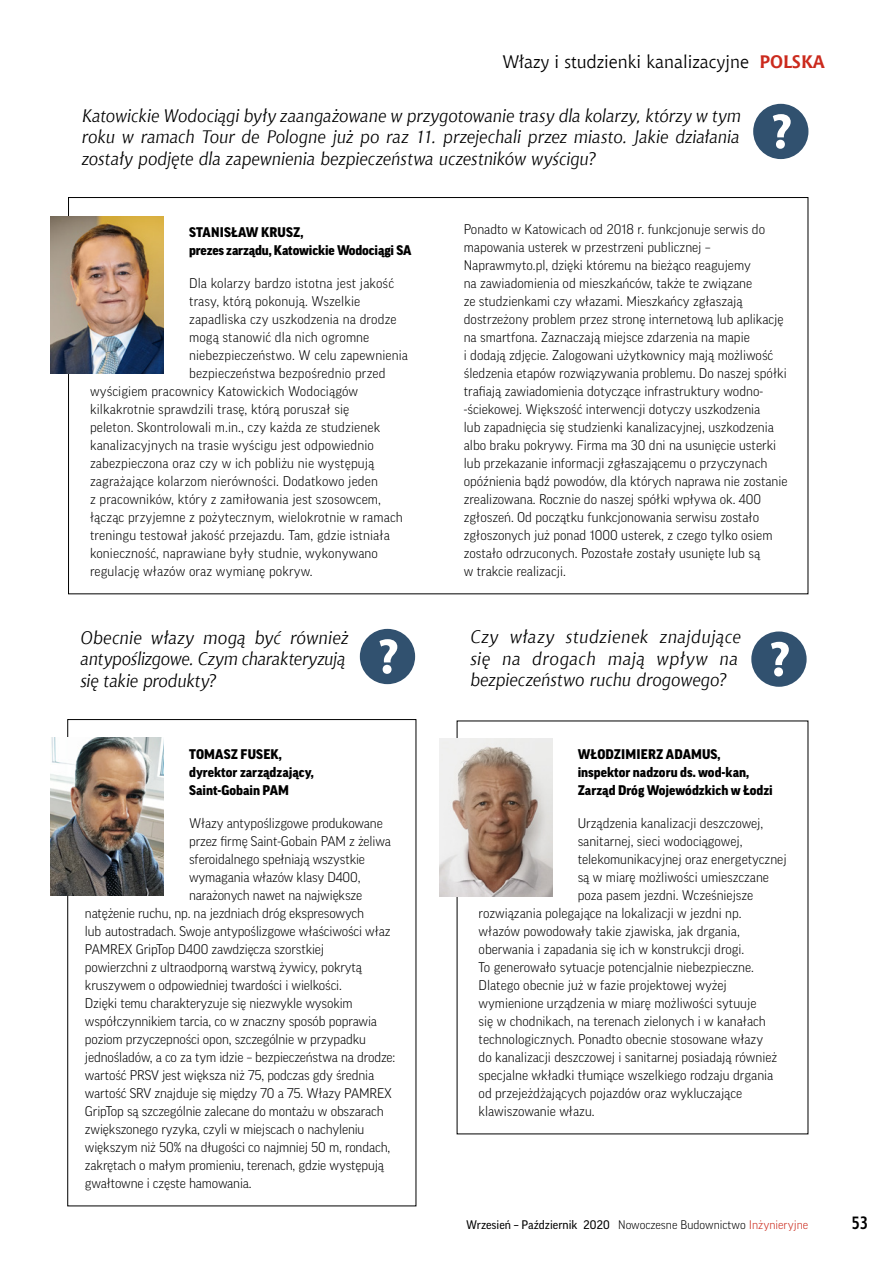
<style>
.page{position:relative;width:893px;height:1263px;background:#fff}
.page>*{position:absolute;margin:0;border:0;box-sizing:border-box;transform-origin:0 0}
.pytania{font:italic 18px/21.6px "Chianti EU";letter-spacing:.005em;color:#000;text-align:justify}
.pytania-2{font:italic 18px/21.6px "Chianti EU";letter-spacing:.025em;color:#000}
.t1{font:18px "Chianti EU";color:#000}
.t2{font:700 18px "Aerton Cnd EFN";color:#000}
.kapsula_bold{font:300 13.5px/18px "Good Pro";color:#000}
.kapsula_bold-2{font:900 13.5px/18px "Good Pro";color:#000}
.t3{font:12px "Good Pro";color:#000}
.s1{font-weight:700;color:#cb2a1d}
.s2{font-weight:300}
.s3{font-weight:300;color:#cb2a1d}
</style>
<div class="page">
<img style="left:50px;top:738px;width:114px;height:157px">
<img style="left:50px;top:216px;width:114px;height:158px">
<svg style="left:360px;top:629px;width:55px;height:55px"></svg>
<svg style="left:753px;top:104px;width:55px;height:55px"></svg>
<img style="left:439px;top:739px;width:113px;height:157px">
<svg style="left:751px;top:631px;width:56px;height:56px"></svg>
<p class="t1" style="left:503px;top:51px;width:324px">Włazy i studzienki kanalizacyjne <span class="s1">POLSKA</span></p>
<p class="pytania" style="left:82px;top:104px;width:661px">Katowickie Wodociągi były zaangażowane w przygotowanie trasy dla kolarzy, którzy w tym roku w ramach Tour de Pologne już po raz 11. przejechali przez miasto. Jakie działania zostały podjęte dla zapewnienia bezpieczeństwa uczestników wyścigu?</p>
<p class="kapsula_bold-2" style="left:189px;top:223px;width:224px">STANISŁAW KRUSZ,<br>prezes zarządu, Katowickie Wodociągi SA</p>
<p class="kapsula_bold" style="left:189px;top:274px;width:206px">Dla kolarzy bardzo istotna jest jakość</p>
<p class="kapsula_bold" style="left:189px;top:292px;width:173px">trasy, którą pokonują. Wszelkie</p>
<p class="kapsula_bold" style="left:189px;top:310px;width:209px">zapadliska czy uszkodzenia na drodze</p>
<p class="kapsula_bold" style="left:189px;top:328px;width:182px">mogą stanowić dla nich ogromne</p>
<p class="kapsula_bold" style="left:189px;top:346px;width:220px">niebezpieczeństwo. W celu zapewnienia</p>
<p class="kapsula_bold" style="left:189px;top:364px;width:198px">bezpieczeństwa bezpośrednio przed</p>
<p class="kapsula_bold" style="left:90px;top:382px;width:270px">wyścigiem pracownicy Katowickich Wodociągów</p>
<p class="kapsula_bold" style="left:90px;top:400px;width:261px">kilkakrotnie sprawdzili trasę, którą poruszał się</p>
<p class="kapsula_bold" style="left:90px;top:418px;width:292px">peleton. Skontrolowali m.in., czy każda ze studzienek</p>
<p class="kapsula_bold" style="left:90px;top:436px;width:286px">kanalizacyjnych na trasie wyścigu jest odpowiednio</p>
<p class="kapsula_bold" style="left:90px;top:454px;width:286px">zabezpieczona oraz czy w ich pobliżu nie występują</p>
<p class="kapsula_bold" style="left:90px;top:472px;width:289px">zagrażające kolarzom nierówności. Dodatkowo jeden</p>
<p class="kapsula_bold" style="left:90px;top:490px;width:292px">z pracowników, który z zamiłowania jest szosowcem,</p>
<p class="kapsula_bold" style="left:90px;top:508px;width:314px">łącząc przyjemne z pożytecznym, wielokrotnie w ramach</p>
<p class="kapsula_bold" style="left:90px;top:526px;width:301px">treningu testował jakość przejazdu. Tam, gdzie istniała</p>
<p class="kapsula_bold" style="left:90px;top:544px;width:290px">konieczność, naprawiane były studnie, wykonywano</p>
<p class="kapsula_bold" style="left:90px;top:562px;width:224px">regulację włazów oraz wymianę pokryw.</p>
<p class="kapsula_bold" style="left:464px;top:220px;width:325px">Ponadto w Katowicach od 2018 r. funkcjonuje serwis do mapowania usterek w przestrzeni publicznej – Naprawmyto.pl, dzięki któremu na bieżąco reagujemy<br>na zawiadomienia od mieszkańców, także te związane<br>ze studzienkami czy włazami. Mieszkańcy zgłaszają dostrzeżony problem przez stronę internetową lub aplikację na smartfona. Zaznaczają miejsce zdarzenia na mapie<br>i dodają zdjęcie. Zalogowani użytkownicy mają możliwość śledzenia etapów rozwiązywania problemu. Do naszej spółki trafiają zawiadomienia dotyczące infrastruktury wodno--ściekowej. Większość interwencji dotyczy uszkodzenia<br>lub zapadnięcia się studzienki kanalizacyjnej, uszkodzenia albo braku pokrywy. Firma ma 30 dni na usunięcie usterki lub przekazanie informacji zgłaszającemu o przyczynach opóźnienia bądź powodów, dla których naprawa nie zostanie zrealizowana. Rocznie do naszej spółki wpływa ok. 400 zgłoszeń. Od początku funkcjonowania serwisu zostało zgłoszonych już ponad 1000 usterek, z czego tylko osiem zostało odrzuconych. Pozostałe zostały usunięte lub są<br>w trakcie realizacji.</p>
<p class="pytania" style="left:81px;top:626px;width:269px;text-align:left">Obecnie włazy mogą być również antypoślizgowe. Czym charakteryzują się takie produkty?</p>
<p class="pytania-2" style="left:471px;top:626px;width:272px">Czy włazy studzienek znajdujące się na drogach mają wpływ na bezpieczeństwo ruchu drogowego?</p>
<p class="kapsula_bold-2" style="left:189px;top:745px;width:126px">TOMASZ FUSEK, dyrektor zarządzający,<br>Saint-Gobain PAM</p>
<p class="kapsula_bold" style="left:189px;top:814px;width:195px">Włazy antypoślizgowe produkowane</p>
<p class="kapsula_bold" style="left:189px;top:832px;width:203px">przez firmę Saint-Gobain PAM z żeliwa</p>
<p class="kapsula_bold" style="left:189px;top:850px;width:177px">sferoidalnego spełniają wszystkie</p>
<p class="kapsula_bold" style="left:189px;top:868px;width:173px">wymagania włazów klasy D400,</p>
<p class="kapsula_bold" style="left:189px;top:886px;width:174px">narażonych nawet na największe</p>
<p class="kapsula_bold" style="left:85px;top:904px;width:281px">natężenie ruchu, np. na jezdniach dróg ekspresowych</p>
<p class="kapsula_bold" style="left:85px;top:922px;width:307px">lub autostradach. Swoje antypoślizgowe właściwości właz</p>
<p class="kapsula_bold" style="left:85px;top:940px;width:241px">PAMREX GripTop D400 zawdzięcza szorstkiej</p>
<p class="kapsula_bold" style="left:85px;top:958px;width:279px">powierzchni z ultraodporną warstwą żywicy, pokrytą</p>
<p class="kapsula_bold" style="left:85px;top:976px;width:258px">kruszywem o odpowiedniej twardości i wielkości.</p>
<p class="kapsula_bold" style="left:85px;top:994px;width:269px">Dzięki temu charakteryzuje się niezwykle wysokim</p>
<p class="kapsula_bold" style="left:85px;top:1012px;width:294px">współczynnikiem tarcia, co w znaczny sposób poprawia</p>
<p class="kapsula_bold" style="left:85px;top:1030px;width:283px">poziom przyczepności opon, szczególnie w przypadku</p>
<p class="kapsula_bold" style="left:85px;top:1048px;width:312px">jednośladów, a co za tym idzie – bezpieczeństwa na drodze:</p>
<p class="kapsula_bold" style="left:85px;top:1066px;width:291px">wartość PRSV jest większa niż 75, podczas gdy średnia</p>
<p class="kapsula_bold" style="left:85px;top:1084px;width:308px">wartość SRV znajduje się między 70 a 75. Włazy PAMREX</p>
<p class="kapsula_bold" style="left:85px;top:1102px;width:300px">GripTop są szczególnie zalecane do montażu w obszarach</p>
<p class="kapsula_bold" style="left:85px;top:1120px;width:281px">zwiększonego ryzyka, czyli w miejscach o nachyleniu</p>
<p class="kapsula_bold" style="left:85px;top:1138px;width:307px">większym niż 50% na długości co najmniej 50 m, rondach,</p>
<p class="kapsula_bold" style="left:85px;top:1156px;width:301px">zakrętach o małym promieniu, terenach, gdzie występują</p>
<p class="kapsula_bold" style="left:85px;top:1174px;width:168px">gwałtowne i częste hamowania.</p>
<p class="kapsula_bold-2" style="left:578px;top:745px;width:197px">WŁODZIMIERZ ADAMUS, inspektor nadzoru ds. wod-kan,<br>Zarząd Dróg Wojewódzkich w Łodzi</p>
<p class="kapsula_bold" style="left:578px;top:814px;width:187px">Urządzenia kanalizacji deszczowej,</p>
<p class="kapsula_bold" style="left:578px;top:832px;width:166px">sanitarnej, sieci wodociągowej,</p>
<p class="kapsula_bold" style="left:578px;top:850px;width:210px">telekomunikacyjnej oraz energetycznej</p>
<p class="kapsula_bold" style="left:578px;top:868px;width:193px">są w miarę możliwości umieszczane</p>
<p class="kapsula_bold" style="left:578px;top:886px;width:177px">poza pasem jezdni. Wcześniejsze</p>
<p class="kapsula_bold" style="left:479px;top:904px;width:265px">rozwiązania polegające na lokalizacji w jezdni np.</p>
<p class="kapsula_bold" style="left:479px;top:922px;width:263px">włazów powodowały takie zjawiska, jak drgania,</p>
<p class="kapsula_bold" style="left:479px;top:940px;width:267px">oberwania i zapadania się ich w konstrukcji drogi.</p>
<p class="kapsula_bold" style="left:479px;top:958px;width:277px">To generowało sytuacje potencjalnie niebezpieczne.</p>
<p class="kapsula_bold" style="left:479px;top:976px;width:250px">Dlatego obecnie już w fazie projektowej wyżej</p>
<p class="kapsula_bold" style="left:479px;top:994px;width:279px">wymienione urządzenia w miarę możliwości sytuuje</p>
<p class="kapsula_bold" style="left:479px;top:1012px;width:289px">się w chodnikach, na terenach zielonych i w kanałach</p>
<p class="kapsula_bold" style="left:479px;top:1030px;width:286px">technologicznych. Ponadto obecnie stosowane włazy</p>
<p class="kapsula_bold" style="left:479px;top:1048px;width:300px">do kanalizacji deszczowej i sanitarnej posiadają również</p>
<p class="kapsula_bold" style="left:479px;top:1066px;width:296px">specjalne wkładki tłumiące wszelkiego rodzaju drgania</p>
<p class="kapsula_bold" style="left:479px;top:1084px;width:265px">od przejeżdżających pojazdów oraz wykluczające</p>
<p class="kapsula_bold" style="left:479px;top:1102px;width:118px">klawiszowanie włazu.</p>
<p class="t3" style="left:466px;top:1218px;width:343px">Wrzesień – Październik 2020 <span class="s2">Nowoczesne Budownictwo</span> <span class="s3">Inżynieryjne</span></p>
<p class="t2" style="left:851px;top:1212px;width:18px">53</p>
</div>
